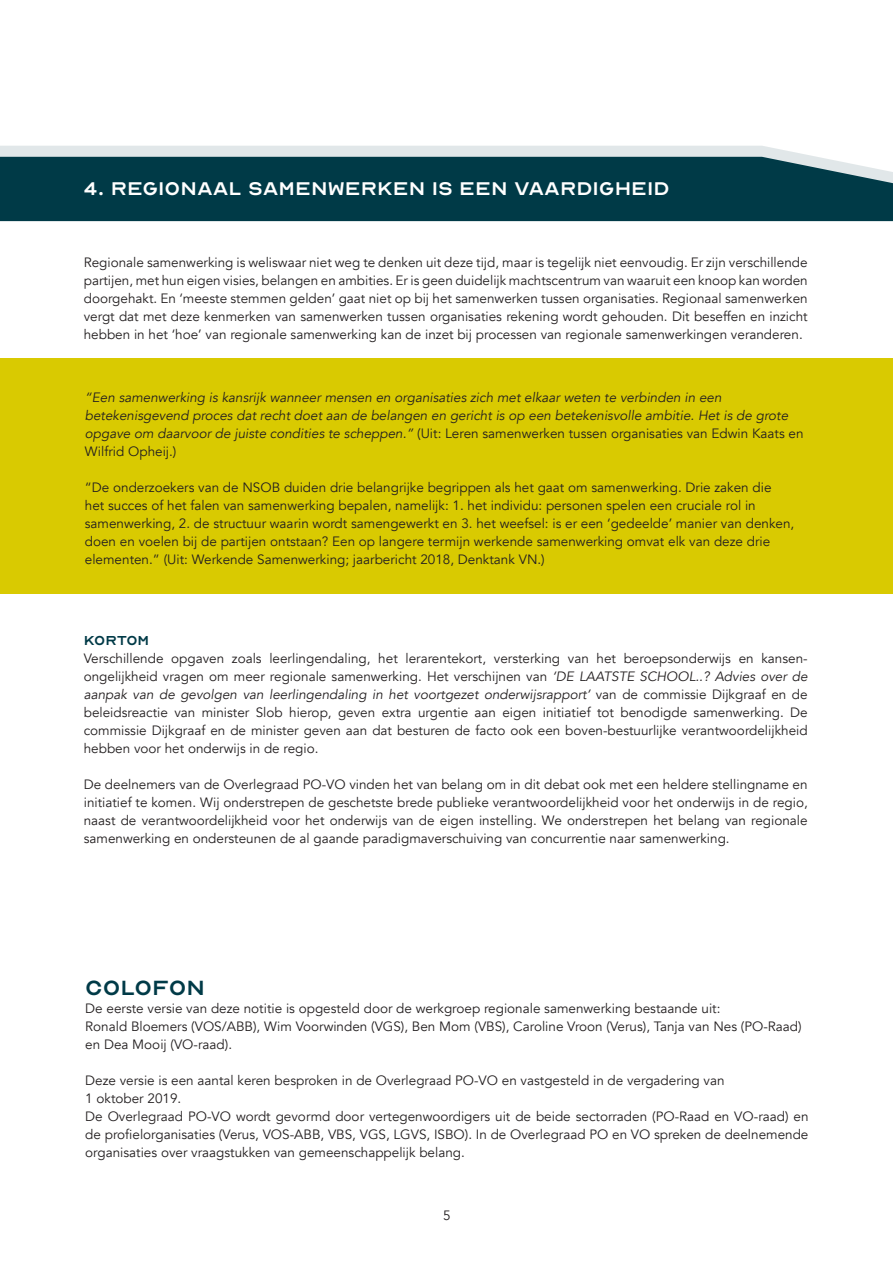
<style>
.page{position:relative;width:893px;height:1263px;background:#fff}
.page>*{position:absolute;margin:0;border:0;box-sizing:border-box;transform-origin:0 0}
.t1{font:28.5px "Optician Sans";color:#003a47}
.t2{font:25.5px "Optician Sans";color:#fff}
.t3{font:18px "Optician Sans";letter-spacing:-.01em;color:#003a47}
.t4{font:13.5px/18px "Avenir";color:#231f20;text-align:justify}
.t5{font:italic 13.5px/18px "Avenir";color:#231f20}
.s1{font-style:normal}
.s2{font-style:italic}
</style>
<div class="page">
<svg style="left:0;top:146px;width:817px;height:11px;background:#dde4e6"></svg>
<div style="left:0;top:157px;width:893px;height:64px;background:#003a47"></div>
<div style="left:0;top:358px;width:893px;height:236px;background:#d9ca01"></div>
<p class="t2" style="left:84px;top:177px;width:588px">4. Regionaal samenwerken is een vaardigheid</p>
<p class="t4" style="left:84px;top:254px;width:725px">Regionale samenwerking is weliswaar niet weg te denken uit deze tijd, maar is tegelijk niet eenvoudig. Er zijn verschillende partijen, met hun eigen visies, belangen en ambities. Er is geen duidelijk machtscentrum van waaruit een knoop kan worden doorgehakt. En ‘meeste stemmen gelden’ gaat niet op bij het samenwerken tussen organisaties. Regionaal samenwerken vergt dat met deze kenmerken van samenwerken tussen organisaties rekening wordt gehouden. Dit beseffen en inzicht hebben in het ‘hoe’ van regionale samenwerking kan de inzet bij processen van regionale samenwerkingen veranderen.</p>
<p class="t5" style="left:85px;top:388px;width:720px">“Een samenwerking is kansrijk wanneer mensen en organisaties zich met elkaar weten te verbinden in een betekenisgevend proces dat recht doet aan de belangen en gericht is op een betekenisvolle ambitie. Het is de grote opgave om daarvoor de juiste condities te scheppen.” <span class="s1">(Uit: Leren samenwerken tussen organisaties van Edwin Kaats en Wilfrid Opheij.)</span></p>
<p class="t4" style="left:85px;top:478px;width:711px;text-align:left">“De onderzoekers van de NSOB duiden drie belangrijke begrippen als het gaat om samenwerking. Drie zaken die het succes of het falen van samenwerking bepalen, namelijk: 1. het individu: personen spelen een cruciale rol in samenwerking, 2. de structuur waarin wordt samengewerkt en 3. het weefsel: is er een ‘gedeelde’ manier van denken, doen en voelen bij de partijen ontstaan? Een op langere termijn werkende samenwerking omvat elk van deze drie elementen.” (Uit: Werkende Samenwerking; jaarbericht 2018, Denktank VN.)</p>
<p class="t3" style="left:84px;top:632px;width:67px">Kortom</p>
<p class="t4" style="left:84px;top:650px;width:725px">Verschillende opgaven zoals leerlingendaling, het lerarentekort, versterking van het beroepsonderwijs en kansen&shy;ongelijkheid vragen om meer regionale samenwerking. Het verschijnen van <span class="s2">‘DE LAATSTE SCHOOL..? Advies over de aanpak van de gevolgen van leerlingendaling in het voortgezet onderwijsrapport’</span> van de commissie Dijkgraaf en de beleidsreactie van minister Slob hierop, geven extra urgentie aan eigen initiatief tot benodigde samenwerking. De commissie Dijkgraaf en de minister geven aan dat besturen de facto ook een boven-bestuurlijke verantwoordelijkheid hebben voor het onderwijs in de regio.</p>
<p class="t4" style="left:84px;top:776px;width:725px">De deelnemers van de Overlegraad PO-VO vinden het van belang om in dit debat ook met een heldere stellingname en initiatief te komen. Wij onderstrepen de geschetste brede publieke verantwoordelijkheid voor het onderwijs in de regio, naast de verantwoordelijkheid voor het onderwijs van de eigen instelling. We onderstrepen het belang van regionale samenwerking en ondersteunen de al gaande paradigmaverschuiving van concurrentie naar samenwerking.</p>
<p class="t1" style="left:85px;top:974px;width:121px">Colofon</p>
<p class="t4" style="left:85px;top:999px;width:637px">De eerste versie van deze notitie is opgesteld door de werkgroep regionale samenwerking bestaande uit:</p>
<p class="t4" style="left:85px;top:1017px;width:718px">Ronald Bloemers (VOS/ABB), Wim Voorwinden (VGS), Ben Mom (VBS), Caroline Vroon (Verus), Tanja van Nes (PO-Raad) en Dea Mooij (VO-raad).</p>
<p class="t4" style="left:85px;top:1071px;width:641px">Deze versie is een aantal keren besproken in de Overlegraad PO-VO en vastgesteld in de vergadering van</p>
<p class="t4" style="left:85px;top:1089px;width:98px">1 oktober 2019.</p>
<p class="t4" style="left:85px;top:1107px;width:725px">De Overlegraad PO-VO wordt gevormd door vertegenwoordigers uit de beide sectorraden (PO-Raad en VO-raad) en de profielorganisaties (Verus, VOS-ABB, VBS, VGS, LGVS, ISBO). In de Overlegraad PO en VO spreken de deelnemende organisaties over vraagstukken van gemeenschappelijk belang.</p>
<p class="t4" style="left:443px;top:1207px;width:9px">5</p>
</div>
